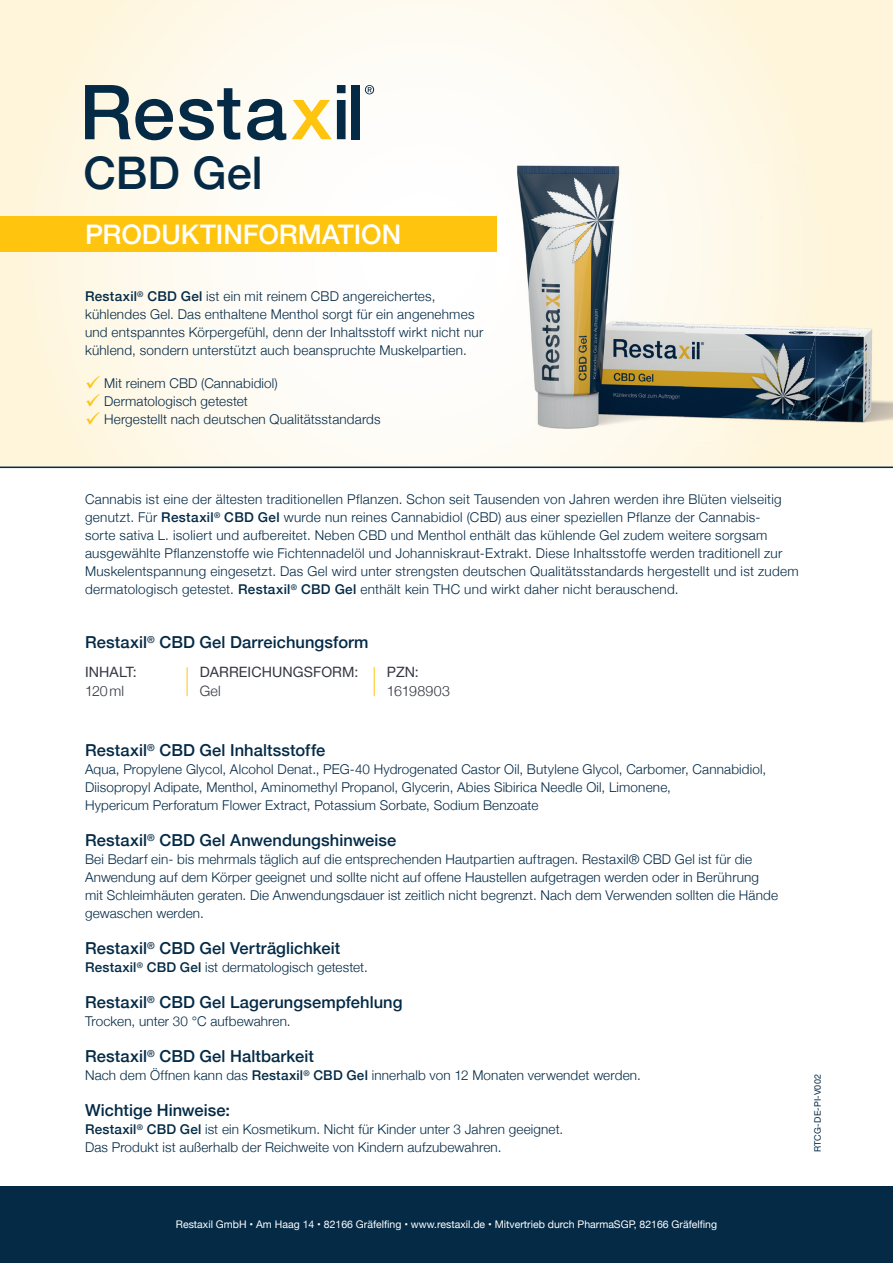
<style>
.page{position:relative;width:893px;height:1263px;background:#fff}
.page>*{position:absolute;margin:0;border:0;box-sizing:border-box;transform-origin:0 0}
.t1{font:500 45px "Helvetica Neue";color:#042a46}
.t2{font:500 27px "Helvetica Neue";color:#fff}
.t3{font:500 16.5px "Helvetica Neue";letter-spacing:.005em;color:#042a46}
.t4{font:14.25px "Helvetica Neue";letter-spacing:.01em;color:#323640}
.t5{font:300 14.25px "Helvetica Neue";letter-spacing:.01em;color:#323640}
.t6{font:300 13.5px/18px "Helvetica Neue";letter-spacing:.015em;color:#042a46}
.t7{font:10.5px "Helvetica Neue";color:#fff}
.t8{font:9px "Helvetica Neue LT Pro";letter-spacing:.02em;color:#042a46}
.s1{font-weight:500}
.s2{color:#fec40e}
</style>
<div class="page">
<div style="left:0;top:0;width:893px;height:467px;background:#fef5db"></div>
<img style="left:72px;top:0;width:371px;height:467px">
<img style="left:443px;top:0;width:306px;height:207px">
<div style="left:443px;top:207px;width:106px;height:260px;background:#fefdfb"></div>
<img style="left:549px;top:442px;width:228px;height:25px">
<hr style="left:0;top:467px;width:893px;height:1px;background:#042a46">
<div style="left:0;top:217px;width:497px;height:35px;background:#fec40e"></div>
<img style="left:815px;top:327px;width:78px;height:96px">
<img style="left:812px;top:350px;width:3px;height:71px">
<img style="left:497px;top:164px;width:187px;height:278px">
<img style="left:684px;top:164px;width:140px;height:186px">
<img style="left:684px;top:349px;width:128px;height:93px">
<svg style="left:187px;top:667px;width:1px;height:29px"></svg>
<svg style="left:374px;top:667px;width:1px;height:29px"></svg>
<div style="left:0;top:1186px;width:893px;height:77px;background:#042a46"></div>
<svg style="left:365px;top:85px;width:9px;height:9px"></svg>
<svg style="left:85px;top:85px;width:88px;height:55px"></svg>
<svg style="left:179px;top:88px;width:61px;height:52px;background:#91a0a6"></svg>
<svg style="left:247px;top:99px;width:39px;height:41px;background:#708491"></svg>
<svg style="left:292px;top:85px;width:54px;height:54px;background:#dad0a5"></svg>
<div style="left:352px;top:85px;width:8px;height:54px;background:#042a46"></div>
<h1 class="t1" style="left:83px;top:137px;width:181px">CBD Gel</h1>
<h2 class="t2" style="left:85px;top:213px;width:318px">PRODUKTINFORMATION</h2>
<p class="t6" style="left:85px;top:286px;width:400px"><span class="s1">Restaxil</span><sup>®</sup> <span class="s1">CBD Gel</span> ist ein mit reinem CBD angereichertes, kühlendes Gel. Das enthaltene Menthol sorgt für ein angenehmes und entspanntes Körpergefühl, denn der Inhaltsstoff wirkt nicht nur kühlend, sondern unterstützt auch beanspruchte Muskelpartien.</p>
<p class="t6" style="left:85px;top:373px;width:194px"><span class="s2">✓</span> Mit reinem CBD (Cannabidiol)</p>
<p class="t6" style="left:85px;top:391px;width:164px"><span class="s2">✓</span> Dermatologisch getestet</p>
<p class="t6" style="left:85px;top:409px;width:297px"><span class="s2">✓</span> Hergestellt nach deutschen Qualitätsstandards</p>
<p class="t6" style="left:85px;top:489px;width:715px">Cannabis ist eine der ältesten traditionellen Pflanzen. Schon seit Tausenden von Jahren werden ihre Blüten vielseitig genutzt. Für <span class="s1">Restaxil</span><sup>®</sup> <span class="s1">CBD Gel</span> wurde nun reines Cannabidiol (CBD) aus einer speziellen Pflanze der Cannabis-<br>sorte sativa L. isoliert und aufbereitet. Neben CBD und Menthol enthält das kühlende Gel zudem weitere sorgsam ausgewählte Pflanzenstoffe wie Fichtennadelöl und Johanniskraut-Extrakt. Diese Inhaltsstoffe werden traditionell zur Muskelentspannung eingesetzt. Das Gel wird unter strengsten deutschen Qualitätsstandards hergestellt und ist zudem dermatologisch getestet. <span class="s1">Restaxil</span><sup>®</sup> <span class="s1">CBD Gel</span> enthält kein THC und wirkt daher nicht berauschend.</p>
<p class="t3" style="left:85px;top:629px;width:285px">Restaxil<sup>®</sup> CBD Gel Darreichungsform</p>
<p class="t4" style="left:85px;top:662px;width:53px">INHALT:</p>
<p class="t4" style="left:200px;top:662px;width:160px">DARREICHUNGSFORM:</p>
<p class="t4" style="left:387px;top:662px;width:33px">PZN:</p>
<p class="t5" style="left:85px;top:679px;width:41px">120 ml</p>
<p class="t5" style="left:200px;top:679px;width:22px">Gel</p>
<p class="t5" style="left:387px;top:679px;width:64px">16198903</p>
<p class="t3" style="left:85px;top:737px;width:242px">Restaxil<sup>®</sup> CBD Gel Inhaltsstoffe</p>
<p class="t6" style="left:85px;top:759px;width:683px">Aqua, Propylene Glycol, Alcohol Denat., PEG-40 Hydrogenated Castor Oil, Butylene Glycol, Carbomer, Cannabidiol,<br>Diisopropyl Adipate, Menthol, Aminomethyl Propanol, Glycerin, Abies Sibirica Needle Oil, Limonene,<br>Hypericum Perforatum Flower Extract, Potassium Sorbate, Sodium Benzoate</p>
<p class="t3" style="left:85px;top:827px;width:313px">Restaxil<sup>®</sup> CBD Gel Anwendungshinweise</p>
<p class="t6" style="left:85px;top:849px;width:695px">Bei Bedarf ein- bis mehrmals täglich auf die entsprechenden Hautpartien auftragen. Restaxil® CBD Gel ist für die Anwendung auf dem Körper geeignet und sollte nicht auf offene Haustellen aufgetragen werden oder in Berührung mit Schleimhäuten geraten. Die Anwendungsdauer ist zeitlich nicht begrenzt. Nach dem Verwenden sollten die Hände gewaschen werden.</p>
<p class="t3" style="left:85px;top:935px;width:257px">Restaxil<sup>®</sup> CBD Gel Verträglichkeit</p>
<p class="t6" style="left:85px;top:957px;width:284px"><span class="s1">Restaxil</span><sup>®</sup> <span class="s1">CBD Gel</span> ist dermatologisch getestet.</p>
<p class="t3" style="left:85px;top:989px;width:319px">Restaxil<sup>®</sup> CBD Gel Lagerungsempfehlung</p>
<p class="t6" style="left:85px;top:1011px;width:207px">Trocken, unter 30 °C aufbewahren.</p>
<p class="t3" style="left:85px;top:1043px;width:230px">Restaxil<sup>®</sup> CBD Gel Haltbarkeit</p>
<p class="t6" style="left:85px;top:1065px;width:557px">Nach dem Öffnen kann das <span class="s1">Restaxil</span><sup>®</sup> <span class="s1">CBD Gel</span> innerhalb von 12 Monaten verwendet werden.</p>
<p class="t3" style="left:85px;top:1097px;width:147px">Wichtige Hinweise:</p>
<p class="t6" style="left:85px;top:1119px;width:480px"><span class="s1">Restaxil</span><sup>®</sup> <span class="s1">CBD Gel</span> ist ein Kosmetikum. Nicht für Kinder unter 3 Jahren geeignet.<br>Das Produkt ist außerhalb der Reichweite von Kindern aufzubewahren.</p>
<p class="t8" style="left:812px;top:1152px;width:80px;rotate:-90deg">RTCG-DE-PI-V002</p>
<p class="t7" style="left:176px;top:1217px;width:543px">Restaxil GmbH • Am Haag 14 • 82166 Gräfelfing • www.restaxil.de • Mitvertrieb durch PharmaSGP, 82166 Gräfelfing</p>
</div>
